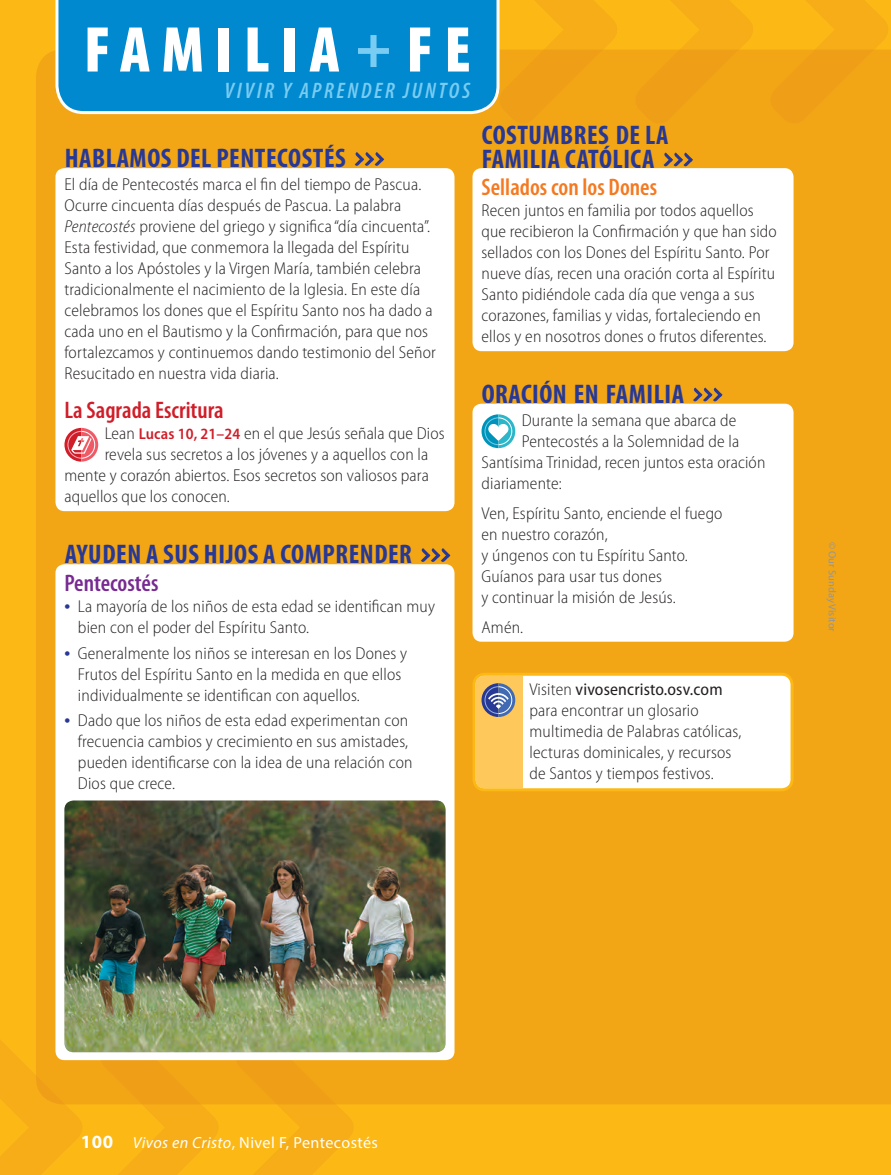
<style>
.page{position:relative;width:891px;height:1175px;background:#fcb814}
.page>*{position:absolute;margin:0;border:0;box-sizing:border-box;transform-origin:0 0}
.t1{font:900 condensed 65.25px "Myriad Pro";letter-spacing:.17em;color:#fff}
.t2{font:700 condensed 27px/24px "Myriad Pro";letter-spacing:.02em;color:#273895}
.t3{font:600 condensed 24px "Myriad Pro";color:#f47921}
.t4{font:600 condensed 24px "Myriad Pro";color:#d01e29}
.t5{font:600 condensed 24px "Myriad Pro";color:#772a91}
.t6{font:italic 600 condensed 22.5px "Myriad Pro";letter-spacing:.12em;color:#79ccf2}
.t7{font:300 semi-condensed 17.25px/21px "Myriad Pro";letter-spacing:.01em;color:#231f20}
.t8{font:16.2px "Myriad Pro";letter-spacing:.025em;color:#fff}
.t9{font:10.5px "Myriad Pro";color:#939598}
.s1{font-weight:700;font-stretch:semi-expanded;font-size:60px;color:#79ccf2}
.s2{font-style:italic}
.s3{font-weight:600;font-size:15.75px;color:#d01e29}
.s4{font-weight:700;font-stretch:normal;color:#273895}
.s5{font-weight:400}
.s6{font-weight:700;font-size:18.75px}
</style>
<div class="page">
<div style="left:36px;top:50px;width:855px;height:1054px;background:#f3a615"></div>
<svg style="left:493px;top:0;width:130px;height:129px;background:#f4a918"></svg>
<svg style="left:95px;top:1060px;width:129px;height:115px;background:#f6ac16"></svg>
<svg style="left:230px;top:1060px;width:129px;height:115px;background:#f6ac16"></svg>
<div style="left:55px;top:0;width:444px;height:114px;background:#0089cf"></div>
<div style="left:474px;top:674px;width:318px;height:116px;background:#fff;border-radius:10px"></div>
<div style="left:475px;top:676px;width:47px;height:112px;background:#fec85a"></div>
<svg style="left:481px;top:683px;width:34px;height:34px"></svg>
<div style="left:472px;top:673px;width:321px;height:118px;border:3px solid #fcb814;border-radius:10px"></div>
<svg style="left:663px;top:152px;width:30px;height:15px"></svg>
<div style="left:472px;top:168px;width:321px;height:183px;background:#fff;border-radius:9px"></div>
<svg style="left:355px;top:152px;width:29px;height:15px"></svg>
<div style="left:55px;top:168px;width:399px;height:343px;background:#fff;border-radius:9px"></div>
<svg style="left:64px;top:428px;width:34px;height:34px"></svg>
<svg style="left:421px;top:548px;width:29px;height:15px"></svg>
<div style="left:55px;top:564px;width:399px;height:496px;background:#fff;border-radius:9px"></div>
<svg style="left:693px;top:387px;width:29px;height:15px"></svg>
<div style="left:472px;top:404px;width:321px;height:238px;background:#fff;border-radius:9px"></div>
<svg style="left:481px;top:414px;width:34px;height:34px"></svg>
<img style="left:64px;top:800px;width:381px;height:252px">
<svg style="left:0;top:1027px;width:84px;height:148px;background:#f3b020"></svg>
<svg style="left:629px;top:0;width:262px;height:129px;background:#f4a915"></svg>
<h1 class="t1" style="left:84px;top:13px;width:389px">FAMILIA<span class="s1">+</span>FE</h1>
<h3 class="t6" style="left:225px;top:79px;width:247px">VIVIR Y APRENDER JUNTOS</h3>
<h2 class="t2" style="left:65px;top:146px;width:283px">HABLAMOS DEL PENTECOSTÉS</h2>
<p class="t7" style="left:64px;top:174px;width:373px">El día de Pentecostés marca el fin del tiempo de Pascua.<br>Ocurre cincuenta días después de Pascua. La palabra <span class="s2">Pentecostés</span> proviene del griego y significa “día cincuenta”.<br>Esta festividad, que conmemora la llegada del Espíritu Santo a los Apóstoles y la Virgen María, también celebra tradicionalmente el nacimiento de la Iglesia. En este día celebramos los dones que el Espíritu Santo nos ha dado a cada uno en el Bautismo y la Confirmación, para que nos fortalezcamos y continuemos dando testimonio del Señor Resucitado en nuestra vida diaria.</p>
<h3 class="t4" style="left:64px;top:397px;width:161px">La Sagrada Escritura</h3>
<p class="t7" style="left:105px;top:423px;width:341px">Lean <span class="s3">Lucas 10, 21–24</span> en el que Jesús señala que Dios</p>
<p class="t7" style="left:105px;top:444px;width:325px">revela sus secretos a los jóvenes y a aquellos con la</p>
<p class="t7" style="left:64px;top:465px;width:366px">mente y corazón abiertos. Esos secretos son valiosos para</p>
<p class="t7" style="left:64px;top:486px;width:167px">aquellos que los conocen.</p>
<h2 class="t2" style="left:65px;top:542px;width:349px">AYUDEN A SUS HIJOS A COMPRENDER</h2>
<h3 class="t5" style="left:64px;top:570px;width:95px">Pentecostés</h3>
<p class="t7" style="left:78px;top:596px;width:358px;text-indent:-14px"><span class="s4">•</span> La mayoría de los niños de esta edad se identifican muy bien con el poder del Espíritu Santo.</p>
<p class="t7" style="left:78px;top:643px;width:331px;text-indent:-14px"><span class="s4">•</span> Generalmente los niños se interesan en los Dones y<br>Frutos del Espíritu Santo en la medida en que ellos individualmente se identifican con aquellos.</p>
<p class="t7" style="left:78px;top:710px;width:336px;text-indent:-14px"><span class="s4">•</span> Dado que los niños de esta edad experimentan con frecuencia cambios y crecimiento en sus amistades, pueden identificarse con la idea de una relación con Dios que crece.</p>
<h2 class="t2" style="left:482px;top:122px;width:188px">COSTUMBRES DE LA<br>FAMILIA CATÓLICA</h2>
<h3 class="t3" style="left:481px;top:174px;width:177px">Sellados con los Dones</h3>
<p class="t7" style="left:481px;top:200px;width:297px">Recen juntos en familia por todos aquellos que recibieron la Confirmación y que han sido sellados con los Dones del Espíritu Santo. Por nueve días, recen una oración corta al Espíritu Santo pidiéndole cada día que venga a sus corazones, familias y vidas, fortaleciendo en ellos y en nosotros dones o frutos diferentes.</p>
<h2 class="t2" style="left:482px;top:381px;width:175px">ORACIÓN EN FAMILIA</h2>
<p class="t7" style="left:522px;top:410px;width:216px">Durante la semana que abarca de</p>
<p class="t7" style="left:522px;top:431px;width:219px">Pentecostés a la Solemnidad de la</p>
<p class="t7" style="left:481px;top:452px;width:285px">Santísima Trinidad, recen juntos esta oración</p>
<p class="t7" style="left:481px;top:473px;width:82px">diariamente:</p>
<p class="t7" style="left:481px;top:503px;width:243px">Ven, Espíritu Santo, enciende el fuego en nuestro corazón,<br>y úngenos con tu Espíritu Santo.<br>Guíanos para usar tus dones<br>y continuar la misión de Jesús.</p>
<p class="t7" style="left:481px;top:617px;width:43px">Amén.</p>
<p class="t7" style="left:529px;top:679px;width:213px">Visiten <span class="s5">vivosencristo.osv.com </span>para encontrar un glosario multimedia de Palabras católicas, lecturas dominicales, y recursos de Santos y tiempos festivos.</p>
<p class="t9" style="left:839px;top:542px;width:91px;rotate:90deg">© Our Sunday Visitor</p>
<p class="t8" style="left:81px;top:1133px;width:298px"><span class="s6">100</span> <span class="s2">Vivos en Cristo</span>, Nivel F, Pentecostés</p>
</div>
